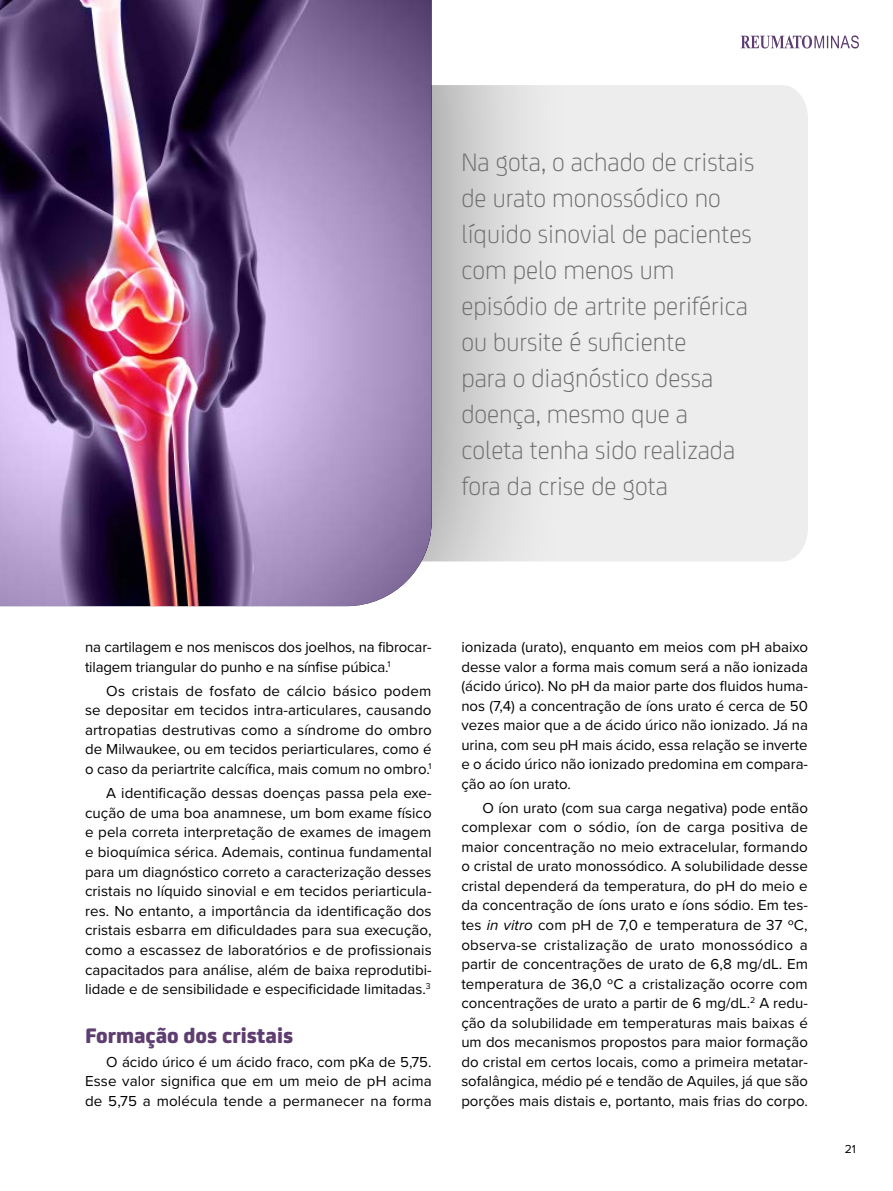
<style>
.page{position:relative;width:893px;height:1191px;background:#fff}
.page>*{position:absolute;margin:0;border:0;box-sizing:border-box;transform-origin:0 0}
.t1{font:300 27px/36px "FS Joey";color:#706f6f}
.t2{font:800 22.5px "FS Joey";color:#5e3e70}
.t3{font:15px/19.5px "Proxima Nova";color:#000;text-align:justify}
.t4{font:12px "Proxima Nova";color:#000}
.s1{font-style:italic}
</style>
<div class="page">
<div style="left:575px;top:85px;width:233px;height:476px;background:#ededed"></div>
<div style="left:419px;top:85px;width:156px;height:476px;background:#000;opacity:.5"></div>
<img style="left:0;top:0;width:432px;height:606px">
<svg style="left:741px;top:35px;width:118px;height:14px"></svg>
<p class="t1" style="left:461px;top:143px;width:294px">Na gota, o achado de cristais de urato monossódico no líquido sinovial de pacientes com pelo menos um episódio de artrite periférica ou bursite é suficiente<br>para o diagnóstico dessa doença, mesmo que a coleta tenha sido realizada fora da crise de gota</p>
<p class="t3" style="left:85px;top:636px;width:348px">na cartilagem e nos meniscos dos joelhos, na fibrocar&shy;tilagem triangular do punho e na sínfise púbica.<sup>1</sup></p>
<p class="t3" style="left:85px;top:680px;width:348px;text-indent:21px">Os cristais de fosfato de cálcio básico podem se depositar em tecidos intra-articulares, causando artropatias destrutivas como a síndrome do ombro de Milwaukee, ou em tecidos periarticulares, como é o caso da periartrite calcífica, mais comum no ombro.<sup>1</sup></p>
<p class="t3" style="left:85px;top:782px;width:348px;text-indent:21px">A identificação dessas doenças passa pela exe&shy;cução de uma boa anamnese, um bom exame físico e pela correta interpretação de exames de imagem e bioquímica sérica. Ademais, continua fundamental para um diagnóstico correto a caracterização desses cristais no líquido sinovial e em tecidos periarticula&shy;res. No entanto, a importância da identificação dos cristais esbarra em dificuldades para sua execução, como a escassez de laboratórios e de profissionais capacitados para análise, além de baixa reprodutibi&shy;lidade e de sensibilidade e especificidade limitadas.<sup>3</sup></p>
<h2 class="t2" style="left:85px;top:1017px;width:210px">Formação dos cristais</h2>
<p class="t3" style="left:85px;top:1051px;width:348px;text-indent:21px">O ácido úrico é um ácido fraco, com pKa de 5,75.<br>Esse valor significa que em um meio de pH acima de 5,75 a molécula tende a permanecer na forma</p>
<p class="t3" style="left:461px;top:636px;width:348px">ionizada (urato), enquanto em meios com pH abaixo desse valor a forma mais comum será a não ionizada (ácido úrico). No pH da maior parte dos fluidos huma&shy;nos (7,4) a concentração de íons urato é cerca de 50 vezes maior que a de ácido úrico não ionizado. Já na urina, com seu pH mais ácido, essa relação se inverte e o ácido úrico não ionizado predomina em compara&shy;ção ao íon urato.</p>
<p class="t3" style="left:461px;top:797px;width:348px;text-indent:21px">O íon urato (com sua carga negativa) pode então complexar com o sódio, íon de carga positiva de maior concentração no meio extracelular, formando o cristal de urato monossódico. A solubilidade desse cristal dependerá da temperatura, do pH do meio e da concentração de íons urato e íons sódio. Em tes&shy;tes <span class="s1">in vitro</span> com pH de 7,0 e temperatura de 37 ºC, observa-se cristalização de urato monossódico a partir de concentrações de urato de 6,8 mg/dL. Em temperatura de 36,0 ºC a cristalização ocorre com concentrações de urato a partir de 6 mg/dL.<sup>2</sup> A redu&shy;ção da solubilidade em temperaturas mais baixas é um dos mecanismos propostos para maior formação do cristal em certos locais, como a primeira metatar&shy;sofalângica, médio pé e tendão de Aquiles, já que são porções mais distais e, portanto, mais frias do corpo.</p>
<p class="t4" style="left:845px;top:1140px;width:13px">21</p>
</div>
